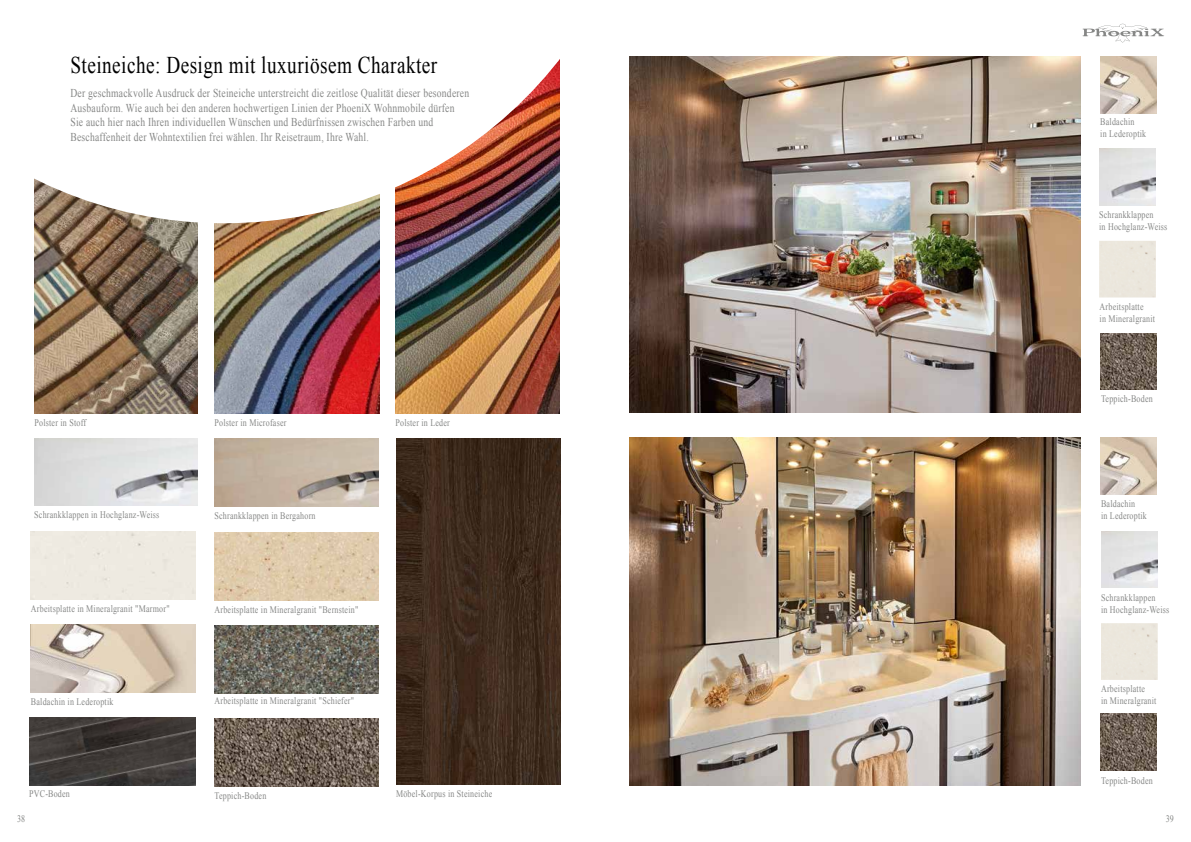
<style>
.page{position:relative;width:1191px;height:842px;background:#fff}
.page>*{position:absolute;margin:0;border:0;box-sizing:border-box;transform-origin:0 0}
.t1{font:24px "Times New Roman";letter-spacing:.025em;color:#000;scale:.8 1}
.t2{font:12px/14.4px "Times New Roman";letter-spacing:.025em;color:#868786;scale:.8 1}
.t3{font:10px/12px "Times New Roman";letter-spacing:.025em;color:#868786;scale:.8 1}
</style>
<div class="page">
<img style="left:1099px;top:149px;width:56px;height:57px">
<div style="left:1099px;top:241px;width:56px;height:56px;background:#ebe7dd"></div>
<img style="left:629px;top:57px;width:451px;height:356px">
<img style="left:629px;top:437px;width:451px;height:348px">
<img style="left:214px;top:438px;width:165px;height:68px">
<img style="left:34px;top:438px;width:163px;height:68px">
<img style="left:29px;top:717px;width:166px;height:68px">
<img style="left:31px;top:624px;width:164px;height:68px">
<img style="left:396px;top:438px;width:164px;height:347px">
<img style="left:34px;top:223px;width:163px;height:190px">
<img style="left:1101px;top:531px;width:56px;height:57px">
<div style="left:1101px;top:623px;width:56px;height:57px;background:#ebe7dd"></div>
<img style="left:1100px;top:714px;width:57px;height:56px">
<img style="left:1100px;top:333px;width:57px;height:57px">
<img style="left:1100px;top:437px;width:57px;height:57px">
<img style="left:1100px;top:57px;width:57px;height:56px">
<img style="left:395px;top:223px;width:164px;height:191px">
<img style="left:214px;top:718px;width:165px;height:68px">
<img style="left:214px;top:532px;width:165px;height:68px">
<img style="left:214px;top:625px;width:165px;height:68px">
<img style="left:215px;top:223px;width:164px;height:191px">
<img style="left:34px;top:56px;width:615px;height:167px">
<svg style="left:1082px;top:24px;width:82px;height:19px"></svg>
<h1 class="t1" style="left:70px;top:49px;width:460px">Steineiche: Design mit luxuriösem Charakter</h1>
<p class="t2" style="left:70px;top:86px;width:500px">Der geschmackvolle Ausdruck der Steineiche unterstreicht die zeitlose Qualität dieser besonderen Ausbauform. Wie auch bei den anderen hochwertigen Linien der PhoeniX Wohnmobile dürfen Sie auch hier nach Ihren individuellen Wünschen und Bedürfnissen zwischen Farben und Beschaffenheit der Wohntextilien frei wählen. Ihr Reisetraum, Ihre Wahl.</p>
<p class="t3" style="left:34px;top:416px;width:66px">Polster in Stoff</p>
<p class="t3" style="left:214px;top:417px;width:91px">Polster in Microfaser</p>
<p class="t3" style="left:395px;top:416px;width:70px">Polster in Leder</p>
<p class="t3" style="left:34px;top:509px;width:158px">Schrankklappen in Hochglanz-Weiss</p>
<p class="t3" style="left:214px;top:509px;width:128px">Schrankklappen in Bergahorn</p>
<p class="t3" style="left:1100px;top:115px;width:59px">Baldachin<br>in Lederoptik</p>
<p class="t3" style="left:1099px;top:209px;width:87px">Schrankklappen<br>in Hochglanz-Weiss</p>
<p class="t3" style="left:1099px;top:301px;width:71px">Arbeitsplatte<br>in Mineralgranit</p>
<p class="t3" style="left:1101px;top:393px;width:66px">Teppich-Boden</p>
<p class="t3" style="left:1101px;top:497px;width:59px">Baldachin<br>in Lederoptik</p>
<p class="t3" style="left:1101px;top:591px;width:70px">Schrankklappen</p>
<p class="t3" style="left:31px;top:602px;width:175px">Arbeitsplatte in Mineralgranit "Marmor"</p>
<p class="t3" style="left:31px;top:695px;width:105px">Baldachin in Lederoptik</p>
<p class="t3" style="left:214px;top:603px;width:181px">Arbeitsplatte in Mineralgranit "Bernstein"</p>
<p class="t3" style="left:1101px;top:603px;width:87px">in Hochglanz-Weiss</p>
<p class="t3" style="left:214px;top:695px;width:176px">Arbeitsplatte in Mineralgranit "Schiefer"</p>
<p class="t3" style="left:1101px;top:682px;width:71px">Arbeitsplatte<br>in Mineralgranit</p>
<p class="t3" style="left:1101px;top:774px;width:66px">Teppich-Boden</p>
<p class="t3" style="left:29px;top:788px;width:53px">PVC-Boden</p>
<p class="t3" style="left:396px;top:788px;width:122px">Möbel-Korpus in Steineiche</p>
<p class="t3" style="left:214px;top:790px;width:66px">Teppich-Boden</p>
<p class="t3" style="left:17px;top:813px;width:11px">38</p>
<p class="t3" style="left:1166px;top:813px;width:11px">39</p>
</div>
